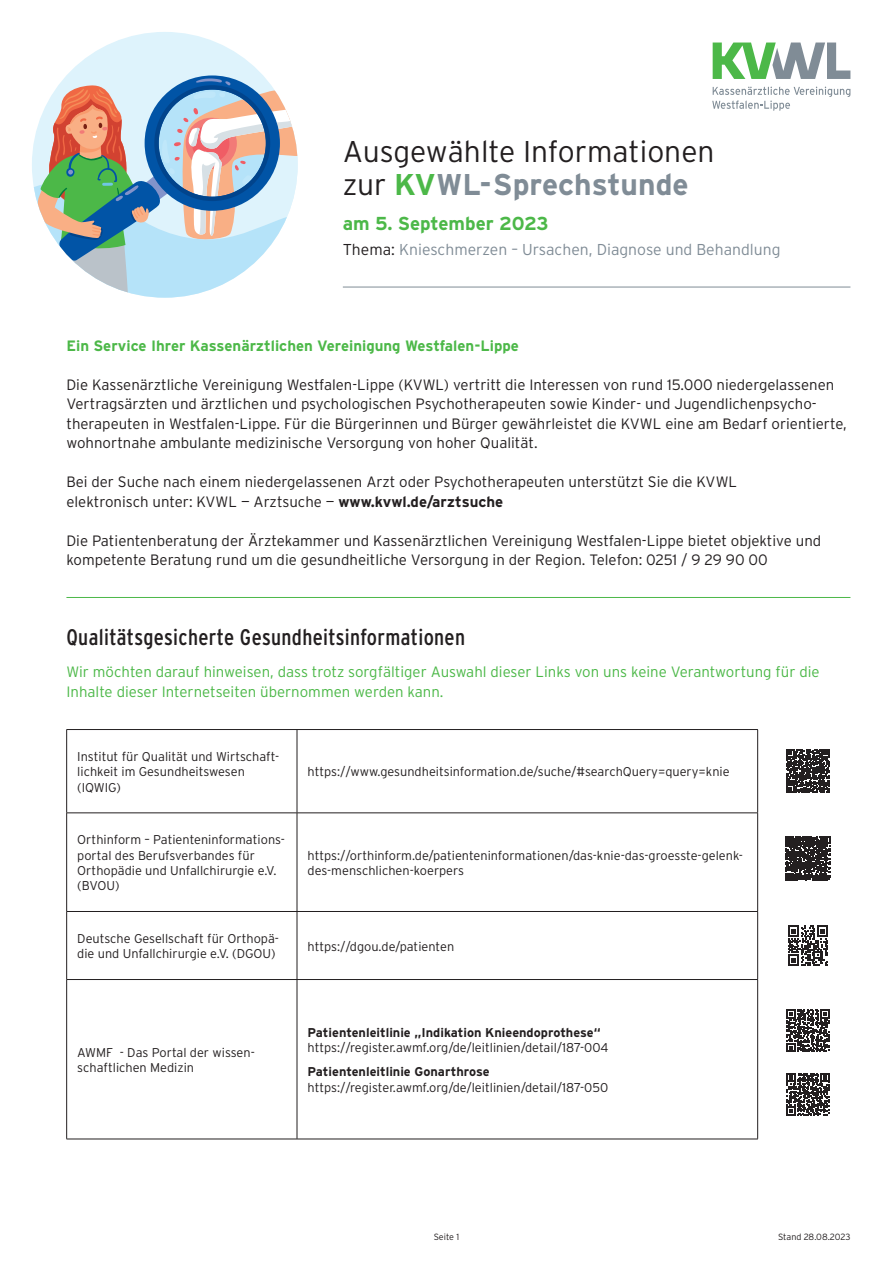
<style>
.page{position:relative;width:893px;height:1263px;background:#fff}
.page>*{position:absolute;margin:0;border:0;box-sizing:border-box;transform-origin:0 0}
.t1{font:300 30px/33px "Interstate";color:#231f20}
.t2{font:condensed 22.5px "Interstate";letter-spacing:.015em;color:#231f20}
.t3{font:700 18.75px "Interstate";letter-spacing:-.005em;color:#4cb848}
.t4{font:300 15.75px "Interstate";color:#808c96}
.t5{font:300 15px/19.5px "Interstate";color:#231f20}
.t6{font:300 15px/19.5px "Interstate";color:#4cb848}
.t7{font:700 15px "Interstate";color:#4cb848}
.t8{font:300 12.75px/15.3px "Interstate";color:#231f20}
.t9{font:700 12.75px "Interstate";color:#231f20}
.t10{font:300 9px "Interstate";letter-spacing:-.01em;color:#231f20}
.s1{font-weight:700;color:#4cb848}
.s2{font-weight:700;color:#808c96}
.s3{color:#231f20}
.s4{font-weight:700}
</style>
<div class="page">
<div style="left:32px;top:32px;width:266px;height:266px;background:#def3fc;border-radius:50%"></div>
<svg style="left:32px;top:75px;width:266px;height:223px"></svg>
<svg style="left:712px;top:87px;width:138px;height:24px"></svg>
<svg style="left:713px;top:43px;width:137px;height:36px"></svg>
<hr style="left:343px;top:287px;width:507px;height:1px;background:#808c96">
<hr style="left:66px;top:597px;width:784px;height:1px;background:#4cb848">
<hr style="left:66px;top:729px;width:231px;height:1px;background:#231f20">
<hr style="left:66px;top:730px;width:1px;height:83px;background:#231f20">
<hr style="left:297px;top:729px;width:461px;height:1px;background:#231f20">
<hr style="left:297px;top:730px;width:1px;height:83px;background:#231f20">
<hr style="left:757px;top:730px;width:1px;height:83px;background:#231f20">
<hr style="left:66px;top:813px;width:231px;height:1px;background:#231f20">
<hr style="left:66px;top:813px;width:1px;height:98px;background:#231f20">
<hr style="left:297px;top:813px;width:461px;height:1px;background:#231f20">
<hr style="left:297px;top:813px;width:1px;height:98px;background:#231f20">
<hr style="left:757px;top:813px;width:1px;height:98px;background:#231f20">
<hr style="left:66px;top:911px;width:231px;height:1px;background:#231f20">
<hr style="left:66px;top:912px;width:1px;height:67px;background:#231f20">
<hr style="left:297px;top:911px;width:461px;height:1px;background:#231f20">
<hr style="left:297px;top:912px;width:1px;height:67px;background:#231f20">
<hr style="left:757px;top:912px;width:1px;height:67px;background:#231f20">
<hr style="left:66px;top:979px;width:231px;height:1px;background:#231f20">
<hr style="left:66px;top:980px;width:1px;height:159px;background:#231f20">
<hr style="left:297px;top:979px;width:461px;height:1px;background:#231f20">
<hr style="left:297px;top:980px;width:1px;height:159px;background:#231f20">
<hr style="left:757px;top:980px;width:1px;height:159px;background:#231f20">
<hr style="left:66px;top:1139px;width:231px;height:1px;background:#231f20">
<hr style="left:297px;top:1139px;width:461px;height:1px;background:#231f20">
<svg style="left:788px;top:925px;width:40px;height:41px"></svg>
<svg style="left:786px;top:749px;width:44px;height:44px"></svg>
<svg style="left:786px;top:836px;width:44px;height:44px"></svg>
<svg style="left:786px;top:1009px;width:43px;height:43px"></svg>
<svg style="left:786px;top:1073px;width:43px;height:43px"></svg>
<p class="t1" style="left:343px;top:134px;width:373px">Ausgewählte Informationen zur <span class="s1">KV</span><span class="s2">WL-Sprechstunde</span></p>
<p class="t3" style="left:343px;top:212px;width:207px">am 5. September 2023</p>
<p class="t4" style="left:343px;top:240px;width:439px"><span class="s3">Thema:</span> Knieschmerzen – Ursachen, Diagnose und Behandlung</p>
<p class="t7" style="left:66px;top:336px;width:454px">Ein Service Ihrer Kassenärztlichen Vereinigung Westfalen-Lippe</p>
<p class="t5" style="left:66px;top:375px;width:782px">Die Kassenärztliche Vereinigung Westfalen-Lippe (KVWL) vertritt die Interessen von rund 15.000 niedergelassenen Vertragsärzten und ärztlichen und psychologischen Psychotherapeuten sowie Kinder- und Jugendlichenpsycho&shy;therapeuten in Westfalen-Lippe. Für die Bürgerinnen und Bürger gewährleistet die KVWL eine am Bedarf orientierte, wohnortnahe ambulante medizinische Versorgung von hoher Qualität.</p>
<p class="t5" style="left:66px;top:472px;width:672px">Bei der Suche nach einem niedergelassenen Arzt oder Psychotherapeuten unterstützt Sie die KVWL elektronisch unter: KVWL — Arztsuche — <span class="s4">www.kvwl.de/arztsuche</span></p>
<p class="t5" style="left:66px;top:531px;width:756px">Die Patientenberatung der Ärztekammer und Kassenärztlichen Vereinigung Westfalen-Lippe bietet objektive und kompetente Beratung rund um die gesundheitliche Versorgung in der Region. Telefon: 0251 / 9 29 90 00</p>
<p class="t2" style="left:66px;top:623px;width:400px">Qualitätsgesicherte Gesundheitsinformationen</p>
<p class="t6" style="left:66px;top:662px;width:755px">Wir möchten darauf hinweisen, dass trotz sorgfältiger Auswahl dieser Links von uns keine Verantwortung für die<br>Inhalte dieser Internetseiten übernommen werden kann.</p>
<p class="t8" style="left:77px;top:749px;width:204px">Institut für Qualität und Wirtschaft&shy;lichkeit im Gesundheitswesen (IQWIG)</p>
<p class="t8" style="left:77px;top:832px;width:209px">Orthinform – Patienteninformations&shy;portal des Berufsverbandes für<br>Orthopädie und Unfallchirurgie e.V. (BVOU)</p>
<p class="t8" style="left:308px;top:764px;width:423px">https://www.gesundheitsinformation.de/suche/#searchQuery=query=knie</p>
<p class="t8" style="left:308px;top:847px;width:437px">https://orthinform.de/patienteninformationen/das-knie-das-groesste-gelenk&shy;des-menschlichen-koerpers</p>
<p class="t8" style="left:77px;top:931px;width:203px">Deutsche Gesellschaft für Orthopä&shy;die und Unfallchirurgie e.V. (DGOU)</p>
<p class="t8" style="left:308px;top:938px;width:148px">https://dgou.de/patienten</p>
<p class="t8" style="left:77px;top:1044px;width:179px">AWMF - Das Portal der wissen&shy;schaftlichen Medizin</p>
<p class="t9" style="left:308px;top:1025px;width:294px">Patientenleitlinie „Indikation Knieendoprothese“</p>
<p class="t8" style="left:308px;top:1040px;width:302px">https://register.awmf.org/de/leitlinien/detail/187-004</p>
<p class="t9" style="left:308px;top:1064px;width:183px">Patientenleitlinie Gonarthrose</p>
<p class="t8" style="left:308px;top:1079px;width:302px">https://register.awmf.org/de/leitlinien/detail/187-050</p>
<p class="t10" style="left:434px;top:1231px;width:27px">Seite 1</p>
<p class="t10" style="left:778px;top:1231px;width:74px">Stand 28.08.2023</p>
</div>
